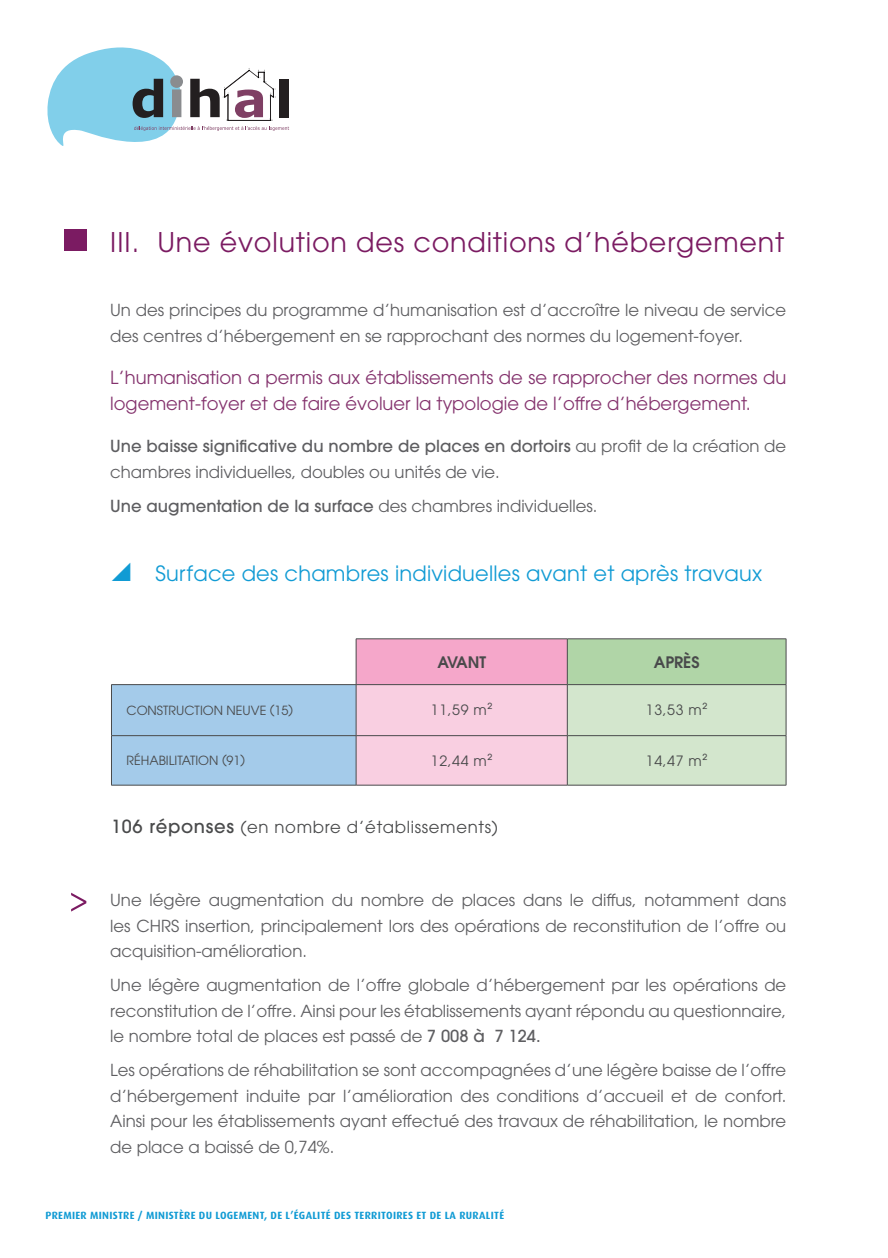
<style>
.page{position:relative;width:888px;height:1258px;background:#fff}
.page>*{position:absolute;margin:0;border:0;box-sizing:border-box;transform-origin:0 0}
.TITRE_PARAGRAPHE{font:27px "ITC Avant Garde Std";letter-spacing:.03em;color:#7b1b62}
.TITRE_PARAGRAPHE-FIC{font:21px "ITC Avant Garde Std";letter-spacing:.01em;color:#119bd4}
.TEXTE_COURANT{font:18px/25.5px "ITC Avant Garde Std";color:#84326d}
.TEXTE_COURANT-2{font:16.5px/25.5px "ITC Avant Garde Std";color:#5e5e61;text-align:justify}
.TEXTE_COURANT-3{font:500 16.5px "ITC Avant Garde Std";color:#5e5e61}
.SOUS-CHAPITRE{font:16.5px "ITC Avant Garde Std";letter-spacing:.04em;color:#494a4b}
.TEXTE_COURANT-4{font:600 15.75px "ITC Avant Garde Std";color:#494a4b}
.SOUS-CHAPITRE-2{font:14.25px "ITC Avant Garde Std";letter-spacing:.04em;color:#494a4b}
.TEXTE_COURANT-5{font:12.6px "ITC Avant Garde Std";color:#494a4b}
.t1{font:700 10.5px "Dax OT";letter-spacing:.03em;color:#119bd4}
.s1{font-weight:500}
.s2{font-weight:400}
.s3{font-weight:500;font-size:18px}
</style>
<div class="page">
<svg style="left:47px;top:47px;width:242px;height:99px"></svg>
<div style="left:170px;top:75px;width:13px;height:13px;background:#8a8c8f;border-radius:50%"></div>
<div style="left:65px;top:229px;width:22px;height:22px;background:#7b1b62"></div>
<div style="left:356px;top:639px;width:211px;height:46px;background:#f5a7ca"></div>
<div style="left:567px;top:639px;width:219px;height:46px;background:#b0d5a7"></div>
<svg style="left:112px;top:685px;width:674px;height:100px;background:#ccd3dd"></svg>
<hr style="left:356px;top:638px;width:211px;height:1px;background:#494a4b">
<hr style="left:356px;top:684px;width:211px;height:1px;background:#494a4b">
<hr style="left:356px;top:735px;width:211px;height:1px;background:#494a4b">
<hr style="left:356px;top:785px;width:211px;height:1px;background:#494a4b">
<hr style="left:356px;top:639px;width:1px;height:45px;background:#494a4b">
<hr style="left:111px;top:685px;width:1px;height:50px;background:#494a4b">
<hr style="left:111px;top:736px;width:1px;height:49px;background:#494a4b">
<hr style="left:111px;top:684px;width:245px;height:1px;background:#494a4b">
<hr style="left:356px;top:685px;width:1px;height:50px;background:#494a4b">
<hr style="left:356px;top:736px;width:1px;height:49px;background:#494a4b">
<hr style="left:111px;top:735px;width:245px;height:1px;background:#494a4b">
<hr style="left:111px;top:785px;width:245px;height:1px;background:#494a4b">
<hr style="left:567px;top:638px;width:219px;height:1px;background:#494a4b">
<hr style="left:567px;top:639px;width:1px;height:45px;background:#494a4b">
<hr style="left:786px;top:639px;width:1px;height:45px;background:#494a4b">
<hr style="left:567px;top:685px;width:1px;height:50px;background:#494a4b">
<hr style="left:567px;top:736px;width:1px;height:49px;background:#494a4b">
<hr style="left:567px;top:684px;width:219px;height:1px;background:#494a4b">
<hr style="left:786px;top:685px;width:1px;height:50px;background:#494a4b">
<hr style="left:786px;top:736px;width:1px;height:49px;background:#494a4b">
<hr style="left:567px;top:735px;width:219px;height:1px;background:#494a4b">
<hr style="left:567px;top:785px;width:219px;height:1px;background:#494a4b">
<svg style="left:71px;top:893px;width:15px;height:18px"></svg>
<p class="TITRE_PARAGRAPHE" style="left:110px;top:225px;width:676px">III. Une évolution des conditions d’hébergement</p>
<p class="TEXTE_COURANT-2" style="left:110px;top:297px;width:678px">Un des principes du programme d’humanisation est d’accroître le niveau de service des centres d’hébergement en se rapprochant des normes du logement-foyer.</p>
<p class="TEXTE_COURANT" style="left:110px;top:365px;width:678px">L’humanisation a permis aux établissements de se rapprocher des normes du logement-foyer et de faire évoluer la typologie de l’offre d’hébergement.</p>
<p class="TEXTE_COURANT-2" style="left:110px;top:433px;width:678px"><span class="s1">Une baisse significative du nombre de places en dortoirs</span> au profit de la création de chambres individuelles, doubles ou unités de vie.</p>
<p class="TEXTE_COURANT-3" style="left:110px;top:495px;width:489px">Une augmentation de la surface <span class="s2">des chambres individuelles.</span></p>
<p class="TITRE_PARAGRAPHE-FIC" style="left:155px;top:560px;width:608px">Surface des chambres individuelles avant et après travaux</p>
<p class="TEXTE_COURANT-4" style="left:437px;top:651px;width:50px">AVANT</p>
<p class="TEXTE_COURANT-4" style="left:654px;top:651px;width:48px">APRÈS</p>
<p class="TEXTE_COURANT-5" style="left:126px;top:702px;width:168px">CONSTRUCTION NEUVE (15)</p>
<p class="SOUS-CHAPITRE-2" style="left:431px;top:701px;width:63px">11,59 m²</p>
<p class="SOUS-CHAPITRE-2" style="left:646px;top:701px;width:63px">13,53 m²</p>
<p class="TEXTE_COURANT-5" style="left:126px;top:753px;width:120px">RÉHABILITATION (91)</p>
<p class="SOUS-CHAPITRE-2" style="left:431px;top:751px;width:63px">12,44 m²</p>
<p class="SOUS-CHAPITRE-2" style="left:646px;top:751px;width:63px">14,47 m²</p>
<p class="SOUS-CHAPITRE" style="left:111px;top:816px;width:388px"><span class="s3">106 réponses</span> (en nombre d’établissements)</p>
<p class="TEXTE_COURANT-2" style="left:110px;top:887px;width:678px">Une légère augmentation du nombre de places dans le diffus, notamment dans les CHRS insertion, principalement lors des opérations de reconstitution de l’offre ou acquisition-amélioration.</p>
<p class="TEXTE_COURANT-2" style="left:110px;top:972px;width:678px">Une légère augmentation de l’offre globale d’hébergement par les opérations de reconstitution de l’offre. Ainsi pour les établissements ayant répondu au questionnaire, le nombre total de places est passé de <span class="s1">7 008 à 7 124.</span></p>
<p class="TEXTE_COURANT-2" style="left:110px;top:1057px;width:678px">Les opérations de réhabilitation se sont accompagnées d’une légère baisse de l’offre d’hébergement induite par l’amélioration des conditions d’accueil et de confort.<br>Ainsi pour les établissements ayant effectué des travaux de réhabilitation, le nombre de place a baissé de 0,74%.</p>
<p class="t1" style="left:45px;top:1209px;width:460px">PREMIER MINISTRE / MINISTÈRE DU LOGEMENT, DE L’ÉGALITÉ DES TERRITOIRES ET DE LA RURALITÉ</p>
</div>
